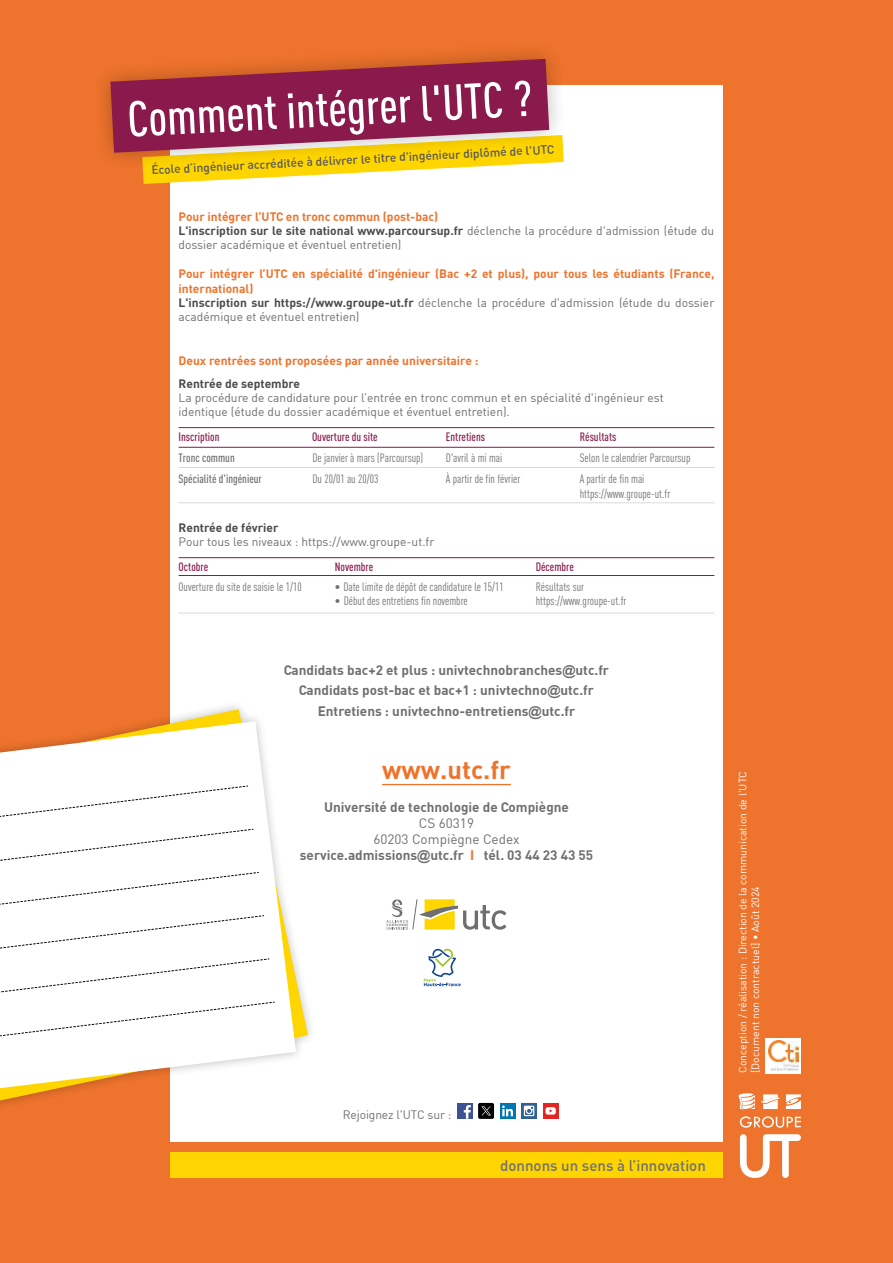
<style>
.page{position:relative;width:893px;height:1263px;background:#ee732c}
.page>*{position:absolute;margin:0;border:0;box-sizing:border-box;transform-origin:0 0}
.t1{font:500 49.5px "DIN Cond";color:#fff}
.t2{font:700 25.5px "DIN";color:#ee732c}
.t3{font:500 15px "DIN";color:#706f6f}
.t4{font:700 13.5px/20.4px "DIN";color:#706f6f;text-align:center}
.t5{font:12px/14.4px "DIN";color:#706f6f}
.t6{font:12px/14.4px "DIN Cond";color:#706f6f}
.t7{font:700 12px/14.4px "DIN";color:#ee732c}
.t8{font:500 12px "DIN Cond";color:#891a4b}
.t9{font:500 12px "DIN";color:#575756}
.t10{font:700 12px "DIN";color:#4a4a49}
.t11{font:500 12px "DIN Cond";color:#706f6f}
.t12{font:10.5px/12.6px "DIN";color:#fff}
.s1{font-weight:700;color:#ee732c}
.s2{font-weight:700;color:#4a4a49}
.s3{color:#4a4a49}
.s4{font-weight:400;color:#706f6f}
.s5{font-family:"Arial"}
.s6{font-weight:400}
.s7{color:#ee732c}
</style>
<div class="page">
<div style="left:170px;top:85px;width:553px;height:1057px;background:#fff"></div>
<hr style="left:382px;top:784px;width:129px;height:1px;background:#ee732c">
<hr style="left:179px;top:447px;width:535px;height:1px;background:#891a4b">
<hr style="left:179px;top:467px;width:535px;height:1px;background:#dadada">
<hr style="left:179px;top:502px;width:535px;height:1px;background:#dadada">
<hr style="left:179px;top:427px;width:535px;height:1px;background:#891a4b">
<hr style="left:179px;top:613px;width:535px;height:1px;background:#dadada">
<hr style="left:179px;top:575px;width:535px;height:1px;background:#891a4b">
<hr style="left:179px;top:557px;width:535px;height:1px;background:#891a4b">
<svg style="left:386px;top:899px;width:120px;height:31px"></svg>
<svg style="left:424px;top:949px;width:37px;height:37px"></svg>
<div style="left:170px;top:1152px;width:553px;height:26px;background:#ffd500"></div>
<div style="left:457px;top:1103px;width:15px;height:16px;background:#3d5193"></div>
<svg style="left:464px;top:1105px;width:7px;height:14px"></svg>
<div style="left:478px;top:1103px;width:16px;height:16px;background:#020203;border-radius:2px"></div>
<svg style="left:481px;top:1106px;width:10px;height:9px"></svg>
<div style="left:500px;top:1103px;width:16px;height:16px;background:#0077b5"></div>
<svg style="left:502px;top:1105px;width:11px;height:11px"></svg>
<svg style="left:521px;top:1103px;width:16px;height:16px"></svg>
<div style="left:543px;top:1103px;width:16px;height:16px;background:#e52521"></div>
<svg style="left:545px;top:1107px;width:11px;height:7px"></svg>
<div style="left:92px;top:41px;width:475px;height:130px;background:#000;opacity:.26"></div>
<svg style="left:110px;top:59px;width:454px;height:125px"></svg>
<svg style="left:766px;top:1038px;width:35px;height:35px"></svg>
<img style="left:768px;top:1041px;width:30px;height:29px">
<div style="left:0;top:700px;width:317px;height:414px;background:#000;opacity:.26"></div>
<svg style="left:0;top:709px;width:308px;height:391px"></svg>
<svg style="left:0;top:721px;width:296px;height:367px"></svg>
<div style="left:0;top:786px;width:248px;height:36px;background:#fff"></div>
<div style="left:0;top:829px;width:253px;height:37px;background:#fff"></div>
<div style="left:0;top:872px;width:258px;height:37px;background:#fff"></div>
<div style="left:0;top:915px;width:264px;height:38px;background:#fff"></div>
<div style="left:0;top:959px;width:269px;height:37px;background:#fff"></div>
<div style="left:0;top:1002px;width:274px;height:37px;background:#fff"></div>
<svg style="left:738px;top:1093px;width:63px;height:35px"></svg>
<svg style="left:740px;top:1134px;width:61px;height:44px"></svg>
<h1 class="t1" style="left:126px;top:90px;width:407px;rotate:-3deg">Comment intégrer l'UTC ?</h1>
<p class="t9" style="left:151px;top:162px;width:405px;rotate:-3deg">École d’ingénieur accréditée à délivrer le titre d'ingénieur diplômé de l'UTC</p>
<p class="t5" style="left:179px;top:209px;width:537px"><span class="s1">Pour intégrer l’UTC en tronc commun (post-bac)<br></span><span class="s2">L'inscription sur le site national www.parcoursup.fr</span> déclenche la procédure d'admission (étude du dossier académique et éventuel entretien)</p>
<p class="t7" style="left:179px;top:266px;width:537px">Pour intégrer l’UTC en spécialité d'ingénieur (Bac +2 et plus), pour tous les étudiants (France, international)<br><span class="s3">L'inscription sur https://www.groupe-ut.fr</span> <span class="s4">déclenche la procédure d'admission (étude du dossier académique et éventuel entretien)</span></p>
<p class="t7" style="left:179px;top:353px;width:301px">Deux rentrées sont proposées par année universitaire :</p>
<p class="t10" style="left:179px;top:375px;width:123px">Rentrée de septembre</p>
<p class="t5" style="left:179px;top:390px;width:487px">La procédure de candidature pour l’entrée en tronc commun et en spécialité d'ingénieur est identique (étude du dossier académique et éventuel entretien).</p>
<p class="t8" style="left:179px;top:430px;width:42px">Inscription</p>
<p class="t8" style="left:312px;top:430px;width:67px">Ouverture du site</p>
<p class="t8" style="left:446px;top:430px;width:41px">Entretiens</p>
<p class="t8" style="left:580px;top:430px;width:38px">Résultats</p>
<p class="t11" style="left:179px;top:451px;width:58px">Tronc commun</p>
<p class="t6" style="left:313px;top:450px;width:112px">De janvier à mars (Parcoursup)</p>
<p class="t6" style="left:446px;top:451px;width:58px">D'avril à mi mai</p>
<p class="t6" style="left:580px;top:450px;width:112px">Selon le calendrier Parcoursup</p>
<p class="t11" style="left:179px;top:472px;width:85px">Spécialité d'ingénieur</p>
<p class="t6" style="left:312px;top:472px;width:67px">Du 20/01 au 20/03</p>
<p class="t6" style="left:446px;top:472px;width:76px">À partir de fin février</p>
<p class="t6" style="left:580px;top:472px;width:92px">A partir de fin mai https://www.groupe-ut.fr</p>
<p class="t10" style="left:179px;top:520px;width:101px">Rentrée de février</p>
<p class="t5" style="left:179px;top:535px;width:257px">Pour tous les niveaux : https://www.groupe-ut.fr</p>
<p class="t8" style="left:179px;top:560px;width:31px">Octobre</p>
<p class="t8" style="left:335px;top:560px;width:40px">Novembre</p>
<p class="t8" style="left:536px;top:560px;width:40px">Décembre</p>
<p class="t6" style="left:179px;top:579px;width:125px">Ouverture du site de saisie le 1/10</p>
<p class="t6" style="left:335px;top:579px;width:170px">• Date limite de dépôt de candidature le 15/11</p>
<p class="t6" style="left:335px;top:593px;width:134px">• Début des entretiens fin novembre</p>
<p class="t6" style="left:536px;top:579px;width:92px">Résultats sur https://www.groupe-ut.fr</p>
<p class="t4" style="left:284px;top:659px;width:327px">Candidats bac+2 et plus : univtechnobranches<span class="s5">@</span>utc.fr<br>Candidats post-bac et bac+1 : univtechno<span class="s5">@</span>utc.fr<br>Entretiens : univtechno-entretiens<span class="s5">@</span>utc.fr</p>
<h2 class="t2" style="left:382px;top:753px;width:130px">www.utc.fr</h2>
<p class="t4" style="left:324px;top:796px;width:246px">Université de technologie de Compiègne</p>
<p class="t4" style="left:300px;top:814px;width:295px;line-height:16.2px"><span class="s6">CS 60319<br>60203 Compiègne Cedex </span>service.admissions<span class="s5">@</span>utc.fr <span class="s7">I</span> tél. 03 44 23 43 55</p>
<p class="t5" style="left:343px;top:1107px;width:110px">Rejoignez l'UTC sur :</p>
<p class="t3" style="left:500px;top:1156px;width:207px">donnons un sens à l’innovation</p>
<p class="t12" style="left:736px;top:1073px;width:303px;rotate:-90deg">Conception / réalisation : Direction de la communication de l'UTC [Document non contractuel] • Août 2024</p>
</div>
